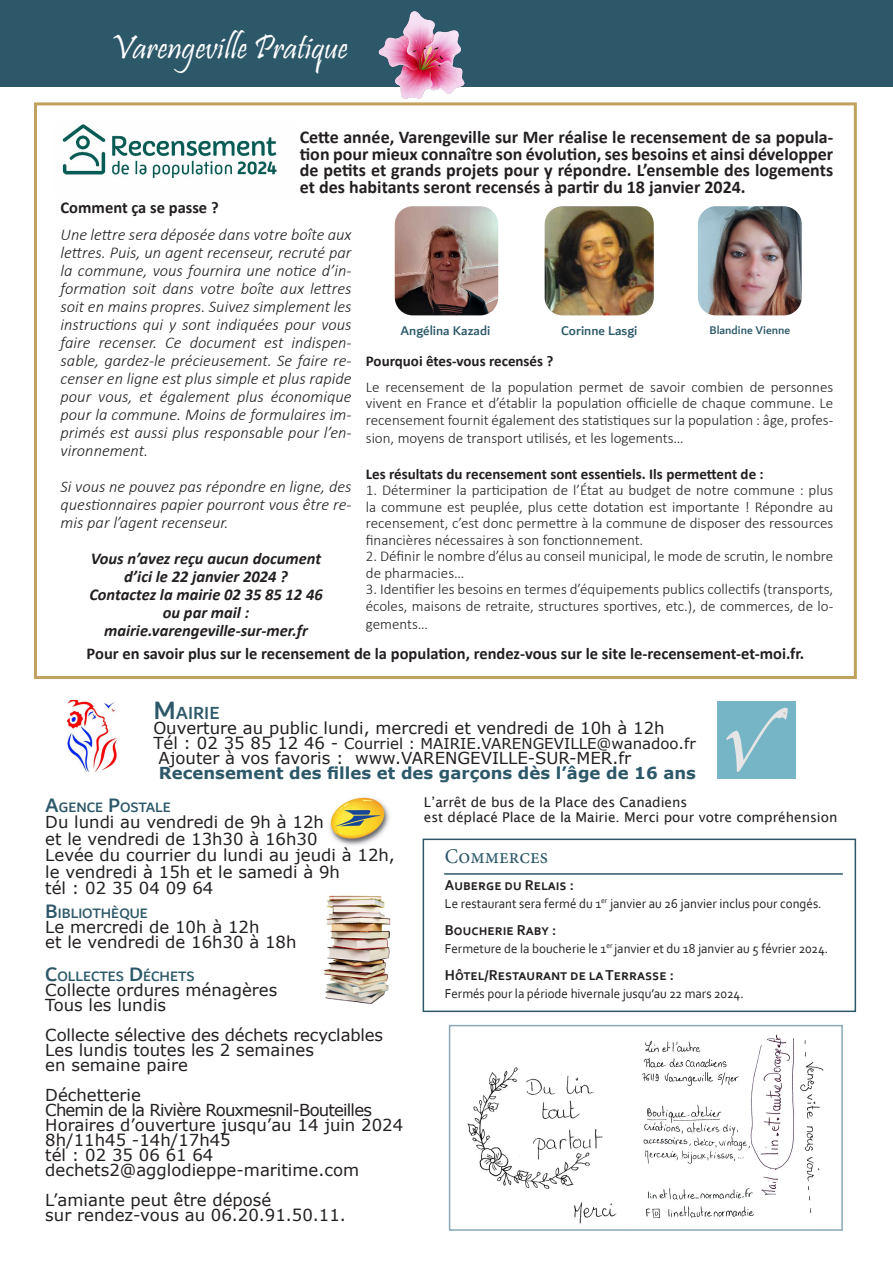
<style>
.page{position:relative;width:893px;height:1263px;background:#fff}
.page>*{position:absolute;margin:0;border:0;box-sizing:border-box;transform-origin:0 0}
.t1{font:34.5px "Pristina";color:#fff}
.t2{font:21px "Minion Pro";color:#2c5869;scale:.96 1}
.t3{font:500 18.9px "Dubai";color:#2c5869}
.t4{font:700 18px/16.5px "Calibri";color:#231f20;text-align:justify}
.t5{font:italic 300 16.5px/18px "Calibri";color:#231f20;text-align:justify}
.t6{font:16.5px "Verdana";color:#231f20}
.t7{font:italic 700 16.5px "Calibri";color:#231f20}
.t8{font:700 16.5px "Calibri";color:#231f20}
.t9{font:700 16.5px "Verdana";color:#2c5869}
.t10{font:16.5px "Verdana";letter-spacing:-.05em;color:#231f20}
.t11{font:300 15px/16.5px "Calibri";color:#231f20;text-align:justify}
.t12{font:700 15px "Calibri";color:#231f20}
.t13{font:700 15px "Corbel";color:#231f20;scale:.96 1}
.t14{font:15px "Verdana";color:#231f20}
.t15{font:500 14.7px "Dubai";color:#2c5869}
.t16{font:13.5px "Corbel";color:#231f20;scale:.96 1}
.t17{font:13.5px "Lucida Sans";color:#231f20}
.t18{font:500 13.5px "Dubai";color:#2c5869}
.t19{font:500 12px "Dubai";color:#2c5869}
.s1{font-style:inherit}
.s2{font-size:27px}
.s3{font-size:16.5px}
.s4{font-size:21px}
</style>
<div class="page">
<div style="left:0;top:0;width:893px;height:87px;background:#2c5869"></div>
<img style="left:717px;top:702px;width:79px;height:76px">
<div style="left:34px;top:102px;width:823px;height:577px;border:3px solid #c1a15d"></div>
<img style="left:62px;top:124px;width:216px;height:55px">
<img style="left:329px;top:797px;width:61px;height:49px">
<img style="left:66px;top:701px;width:51px;height:71px">
<img style="left:324px;top:895px;width:67px;height:109px">
<div style="left:423px;top:838px;width:433px;height:174px;border:2px solid #2c5869"></div>
<hr style="left:444px;top:873px;width:399px;height:2px;background:#2c5869">
<img style="left:378px;top:9px;width:88px;height:90px">
<img style="left:698px;top:206px;width:104px;height:109px">
<img style="left:545px;top:206px;width:109px;height:109px">
<img style="left:395px;top:206px;width:103px;height:109px">
<img style="left:448px;top:1030px;width:169px;height:201px">
<img style="left:642px;top:1034px;width:182px;height:185px">
<div style="left:449px;top:1025px;width:394px;height:206px;border:2px solid #87a8b8"></div>
<p class="t1" style="left:110px;top:28px;width:239px"><span class="s1">V</span>arengeville Pratique</p>
<p class="t4" style="left:300px;top:129px;width:535px">Cette année, Varengeville sur Mer réalise le recensement de sa popula&shy;tion pour mieux connaître son évolution, ses besoins et ainsi développer de petits et grands projets pour y répondre. L’ensemble des logements et des habitants seront recensés à partir du 18 janvier 2024.</p>
<p class="t8" style="left:61px;top:196px;width:160px">Comment ça se passe ?</p>
<p class="t5" style="left:61px;top:226px;width:292px">Une lettre sera déposée dans votre boîte aux lettres. Puis, un agent recenseur, recruté par la commune, vous fournira une notice d’in&shy;formation soit dans votre boîte aux lettres soit en mains propres. Suivez simplement les instructions qui y sont indiquées pour vous faire recenser. Ce document est indispen&shy;sable, gardez-le précieusement. Se faire re&shy;censer en ligne est plus simple et plus rapide pour vous, et également plus économique pour la commune. Moins de formulaires im&shy;primés est aussi plus responsable pour l’en&shy;vironnement.</p>
<p class="t5" style="left:61px;top:478px;width:292px">Si vous ne pouvez pas répondre en ligne, des questionnaires papier pourront vous être re&shy;mis par l’agent recenseur.</p>
<p class="t7" style="left:91px;top:547px;width:232px">Vous n’avez reçu aucun document</p>
<p class="t7" style="left:124px;top:565px;width:165px">d’ici le 22 janvier 2024 ?</p>
<p class="t7" style="left:89px;top:583px;width:235px">Contactez la mairie 02 35 85 12 46</p>
<p class="t7" style="left:163px;top:601px;width:88px">ou par mail :</p>
<p class="t7" style="left:104px;top:619px;width:205px">mairie.varengeville-sur-mer.fr</p>
<p class="t18" style="left:401px;top:322px;width:91px">Angélina Kazadi</p>
<p class="t18" style="left:561px;top:322px;width:78px">Corinne Lasgi</p>
<p class="t19" style="left:709px;top:323px;width:82px">Blandine Vienne</p>
<p class="t12" style="left:366px;top:351px;width:189px">Pourquoi êtes-vous recensés ?</p>
<p class="t11" style="left:366px;top:378px;width:469px">Le recensement de la population permet de savoir combien de personnes vivent en France et d’établir la population officielle de chaque commune. Le recensement fournit également des statistiques sur la population : âge, profes-</p>
<p class="t11" style="left:366px;top:429px;width:319px">sion, moyens de transport utilisés, et les logements…</p>
<p class="t12" style="left:366px;top:463px;width:399px">Les résultats du recensement sont essentiels. Ils permettent de :</p>
<p class="t11" style="left:366px;top:482px;width:469px">1. Déterminer la participation de l’État au budget de notre commune : plus la commune est peuplée, plus cette dotation est importante ! Répondre au recensement, c’est donc permettre à la commune de disposer des ressources financières nécessaires à son fonctionnement.</p>
<p class="t11" style="left:366px;top:548px;width:469px">2. Définir le nombre d’élus au conseil municipal, le mode de scrutin, le nombre de pharmacies…</p>
<p class="t11" style="left:366px;top:581px;width:469px">3. Identifier les besoins en termes d’équipements publics collectifs (transports, écoles, maisons de retraite, structures sportives, etc.), de commerces, de lo-</p>
<p class="t11" style="left:366px;top:615px;width:64px">gements…</p>
<p class="t8" style="left:87px;top:642px;width:719px">Pour en savoir plus sur le recensement de la population, rendez-vous sur le site le-recensement-et-moi.fr.</p>
<p class="t3" style="left:153px;top:701px;width:68px"><span class="s2">M</span>AIRIE</p>
<p class="t6" style="left:153px;top:716px;width:513px">Ouverture au public lundi, mercredi et vendredi de 10h à 12h</p>
<p class="t14" style="left:153px;top:733px;width:544px"><span class="s3">Tél : 02 35 85 12 46 -</span> Courriel : MAIRIE.VARENGEVILLE@wanadoo.fr</p>
<p class="t6" style="left:159px;top:746px;width:474px">Ajouter à vos favoris : www.VARENGEVILLE-SUR-MER.fr</p>
<p class="t9" style="left:159px;top:761px;width:538px">Recensement des filles et des garçons dès l’âge de 16 ans</p>
<p class="t15" style="left:45px;top:798px;width:127px"><span class="s4">A</span>GENCE <span class="s4">P</span>OSTALE</p>
<p class="t6" style="left:45px;top:811px;width:280px">Du lundi au vendredi de 9h à 12h</p>
<p class="t6" style="left:45px;top:827px;width:274px">et le vendredi de 13h30 à 16h30</p>
<p class="t6" style="left:45px;top:844px;width:351px">Levée du courrier du lundi au jeudi à 12h,</p>
<p class="t6" style="left:45px;top:860px;width:296px">le vendredi à 15h et le samedi à 9h</p>
<p class="t6" style="left:45px;top:877px;width:170px">tél : 02 35 04 09 64</p>
<p class="t15" style="left:45px;top:904px;width:104px"><span class="s4">B</span>IBLIOTHÈQUE</p>
<p class="t6" style="left:45px;top:916px;width:216px">Le mercredi de 10h à 12h</p>
<p class="t6" style="left:45px;top:931px;width:253px">et le vendredi de 16h30 à 18h</p>
<p class="t15" style="left:45px;top:967px;width:151px"><span class="s4">C</span>OLLECTES <span class="s4">D</span>ÉCHETS</p>
<p class="t6" style="left:45px;top:979px;width:234px">Collecte ordures ménagères</p>
<p class="t6" style="left:45px;top:994px;width:122px">Tous les lundis</p>
<p class="t6" style="left:45px;top:1024px;width:339px">Collecte sélective des déchets recyclables</p>
<p class="t6" style="left:45px;top:1039px;width:270px">Les lundis toutes les 2 semaines</p>
<p class="t6" style="left:45px;top:1054px;width:144px">en semaine paire</p>
<p class="t6" style="left:45px;top:1084px;width:97px">Déchetterie</p>
<p class="t10" style="left:45px;top:1099px;width:328px">Chemin de la Rivière Rouxmesnil-Bouteilles</p>
<p class="t6" style="left:45px;top:1114px;width:359px">Horaires d’ouverture jusqu’au 14 juin 2024</p>
<p class="t6" style="left:45px;top:1129px;width:187px">8h/11h45 -14h/17h45</p>
<p class="t6" style="left:45px;top:1144px;width:170px">tél : 02 35 06 61 64</p>
<p class="t6" style="left:45px;top:1159px;width:315px">dechets2@agglodieppe-maritime.com</p>
<p class="t6" style="left:45px;top:1189px;width:228px">L’amiante peut être déposé</p>
<p class="t6" style="left:45px;top:1204px;width:302px">sur rendez-vous au 06.20.91.50.11.</p>
<p class="t17" style="left:424px;top:795px;width:265px">L’arrêt de bus de la Place des Canadiens</p>
<p class="t17" style="left:424px;top:810px;width:415px">est déplacé Place de la Mairie. Merci pour votre compréhension</p>
<p class="t2" style="left:445px;top:842px;width:109px">Commerces</p>
<p class="t13" style="left:445px;top:876px;width:136px">Auberge du Relais :</p>
<p class="t16" style="left:445px;top:895px;width:394px">Le restaurant sera fermé du 1<sup>er</sup> janvier au 26 janvier inclus pour congés.</p>
<p class="t13" style="left:445px;top:921px;width:117px">Boucherie Raby :</p>
<p class="t16" style="left:445px;top:940px;width:401px">Fermeture de la boucherie le 1<sup>er</sup> janvier et du 18 janvier au 5 février 2024.</p>
<p class="t13" style="left:445px;top:966px;width:240px">Hôtel/Restaurant de la Terrasse :</p>
<p class="t16" style="left:445px;top:985px;width:313px">Fermés pour la période hivernale jusqu’au 22 mars 2024.</p>
</div>
